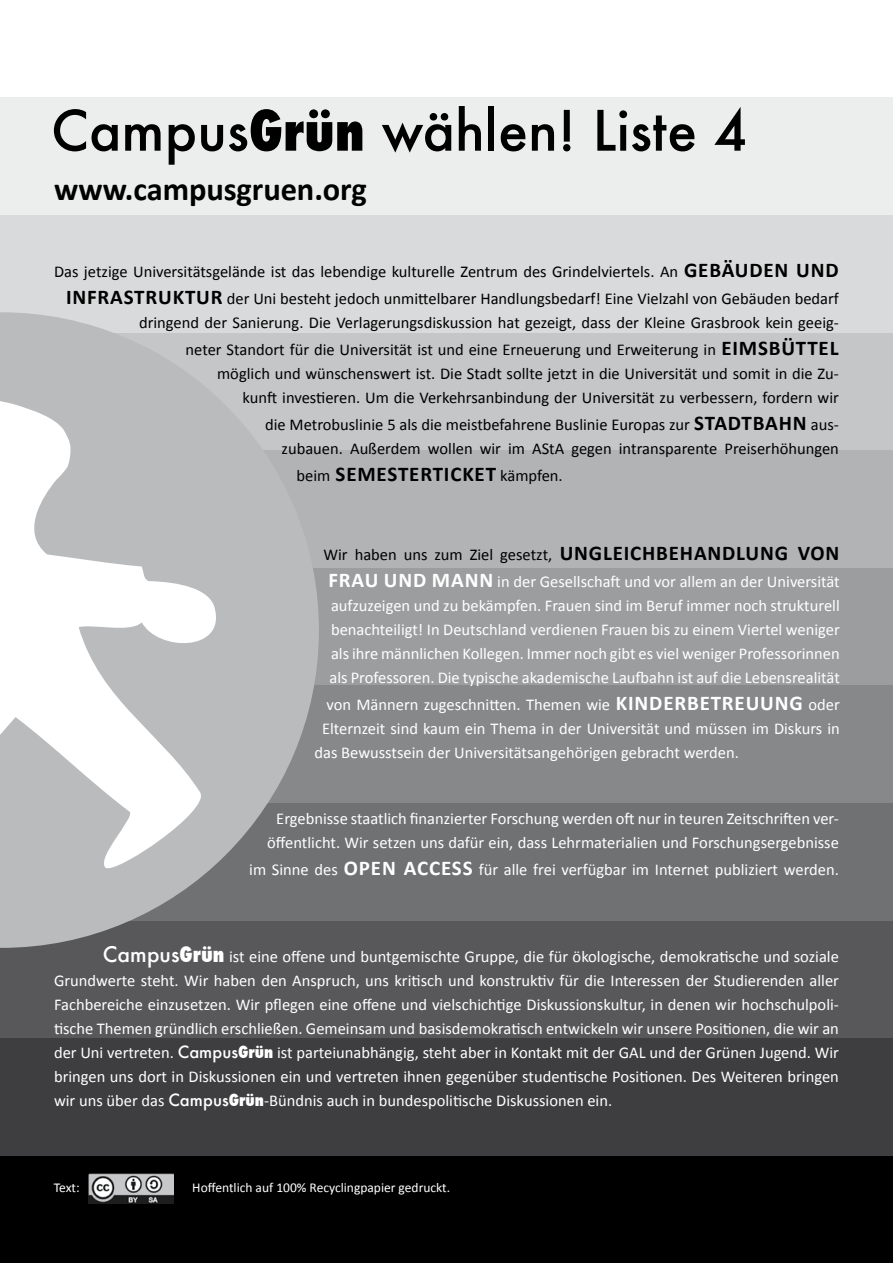
<style>
.page{position:relative;width:893px;height:1263px;background:#fff}
.page>*{position:absolute;margin:0;border:0;box-sizing:border-box;transform-origin:0 0}
.t1{font:500 54.15px "Futura";color:#000}
.t2{font:700 32.55px "Calibri";color:#000}
.t3{font:700 21px "Calibri";letter-spacing:.04em;color:#000}
.t4{font:16.5px/24px "Calibri";color:#fff;text-align:justify}
.t5{font:16.5px/27px "Calibri";color:#000;text-align:right}
.t6{font:13.5px "Calibri";color:#fff}
.s1{font-weight:800;font-stretch:condensed}
.s2{font-weight:700;font-size:21px}
.s3{font-weight:400;font-size:16.5px}
.s4{color:#000}
.s5{font-weight:700;font-size:21px;color:#000}
.s6{font-family:"Futura";font-weight:500;font-size:21px}
.s7{font-family:"Futura";font-weight:800;font-stretch:condensed;font-size:21px}
.s8{font-family:"Futura";font-weight:500}
.s9{font-family:"Futura";font-weight:800;font-stretch:condensed}
</style>
<div class="page">
<div style="left:0;top:98px;width:893px;height:129px;background:#eceded"></div>
<div style="left:0;top:215px;width:893px;height:129px;background:#d9dadb"></div>
<div style="left:0;top:333px;width:893px;height:129px;background:#c5c6c8"></div>
<div style="left:0;top:451px;width:893px;height:129px;background:#b1b3b4"></div>
<div style="left:0;top:568px;width:893px;height:129px;background:#9c9d9f"></div>
<div style="left:0;top:686px;width:893px;height:129px;background:#87888a"></div>
<div style="left:0;top:803px;width:893px;height:130px;background:#707173"></div>
<div style="left:0;top:921px;width:893px;height:129px;background:#58585a"></div>
<div style="left:0;top:1039px;width:893px;height:129px;background:#3e3e40"></div>
<div style="left:0;top:1156px;width:893px;height:107px;background:#000"></div>
<svg style="left:0;top:312px;width:319px;height:636px;fill:#babbbc"></svg>
<svg style="left:0;top:396px;width:226px;height:479px;fill:#babbbc"></svg>
<img style="left:89px;top:1173px;width:85px;height:30px">
<h1 class="t1" style="left:51px;top:93px;width:698px">Campus<span class="s1">Grün</span> wählen! Liste 4</h1>
<h2 class="t2" style="left:54px;top:169px;width:314px">WWW.CAMPUSGRUEN.ORG</h2>
<p class="t5" style="left:54px;top:257px;width:786px">Das jetzige Universitätsgelände ist das lebendige kulturelle Zentrum des Grindelviertels. An <span class="s2">GEBÄUDEN UND<br>I NFRASTRUKTUR</span> der Uni besteht jedoch unmittelbarer Handlungsbedarf! Eine Vielzahl von Gebäuden bedarf</p>
<p class="t5" style="left:139px;top:308px;width:701px">dringend der Sanierung. Die Verlagerungsdiskussion hat gezeigt, dass der Kleine Grasbrook kein geeig&shy;neter Standort für die Universität ist und eine Erneuerung und Erweiterung in <span class="s2">EIMSBÜTTEL</span></p>
<p class="t5" style="left:217px;top:361px;width:623px;line-height:24px">möglich und wünschenswert ist. Die Stadt sollte jetzt in die Universität und somit in die Zu&shy;kunft investieren. Um die Verkehrsanbindung der Universität zu verbessern, fordern wir</p>
<p class="t5" style="left:265px;top:412px;width:575px;line-height:24px">die Metrobuslinie 5 als die meistbefahrene Buslinie Europas zur <span class="s2">STADTBAHN</span> aus&shy;zubauen. Außerdem wollen wir im AStA gegen intransparente Preiserhöhungen</p>
<p class="t3" style="left:297px;top:461px;width:268px"><span class="s3">beim</span> SEMESTERTICKET <span class="s3">kämpfen.</span></p>
<p class="t4" style="left:323px;top:540px;width:518px;line-height:27px"><span class="s4">Wir haben uns zum Ziel gesetzt,</span> <span class="s5">U NGLEICHBEHANDLUNG VON<br></span><span class="s2">FRAU UND MANN</span> in der Gesellschaft und vor allem an der Universität</p>
<p class="t4" style="left:329px;top:593px;width:512px">aufzuzeigen und zu bekämpfen. Frauen sind im Beruf immer noch strukturell benachteiligt! In Deutschland verdienen Frauen bis zu einem Viertel weniger als ihre männlichen Kollegen. Immer noch gibt es viel weniger Professorinnen als Professoren. Die typische akademische Laufbahn ist auf die Lebensrealität</p>
<p class="t4" style="left:326px;top:692px;width:515px">von Männern zugeschnitten. Themen wie <span class="s2">KINDERBETREUUNG</span> oder</p>
<p class="t4" style="left:322px;top:716px;width:519px">Elternzeit sind kaum ein Thema in der Universität und müssen im Diskurs in</p>
<p class="t4" style="left:314px;top:740px;width:426px">das Bewusstsein der Universitätsangehörigen gebracht werden.</p>
<p class="t4" style="left:267px;top:806px;width:573px;text-align:center">Ergebnisse staatlich finanzierter Forschung werden oft nur in teuren Zeitschriften ver&shy;öffentlicht. Wir setzen uns dafür ein, dass Lehrmaterialien und Forschungsergebnisse</p>
<p class="t4" style="left:249px;top:857px;width:591px">im Sinne des <span class="s2">OPEN ACCESS</span> für alle frei verfügbar im Internet publiziert werden.</p>
<p class="t4" style="left:54px;top:944px;width:786px;text-indent:49px"><span class="s6">Campus</span><span class="s7">Grün</span> ist eine offene und buntgemischte Gruppe, die für ökologische, demokratische und soziale Grundwerte steht. Wir haben den Anspruch, uns kritisch und konstruktiv für die Interessen der Studierenden aller Fachbereiche einzusetzen. Wir pflegen eine offene und vielschichtige Diskussionskultur, in denen wir hochschulpoli&shy;tische Themen gründlich erschließen. Gemeinsam und basisdemokratisch entwickeln wir unsere Positionen, die wir an der Uni vertreten. <span class="s8">Campus</span><span class="s9">Grün</span> ist parteiunabhängig, steht aber in Kontakt mit der GAL und der Grünen Jugend. Wir bringen uns dort in Diskussionen ein und vertreten ihnen gegenüber studentische Positionen. Des Weiteren bringen wir uns über das <span class="s8">Campus</span><span class="s9">Grün</span>-Bündnis auch in bundespolitische Diskussionen ein.</p>
<p class="t6" style="left:54px;top:1179px;width:27px">Text:</p>
<p class="t6" style="left:192px;top:1179px;width:259px">Hoffentlich auf 100% Recyclingpapier gedruckt.</p>
</div>
